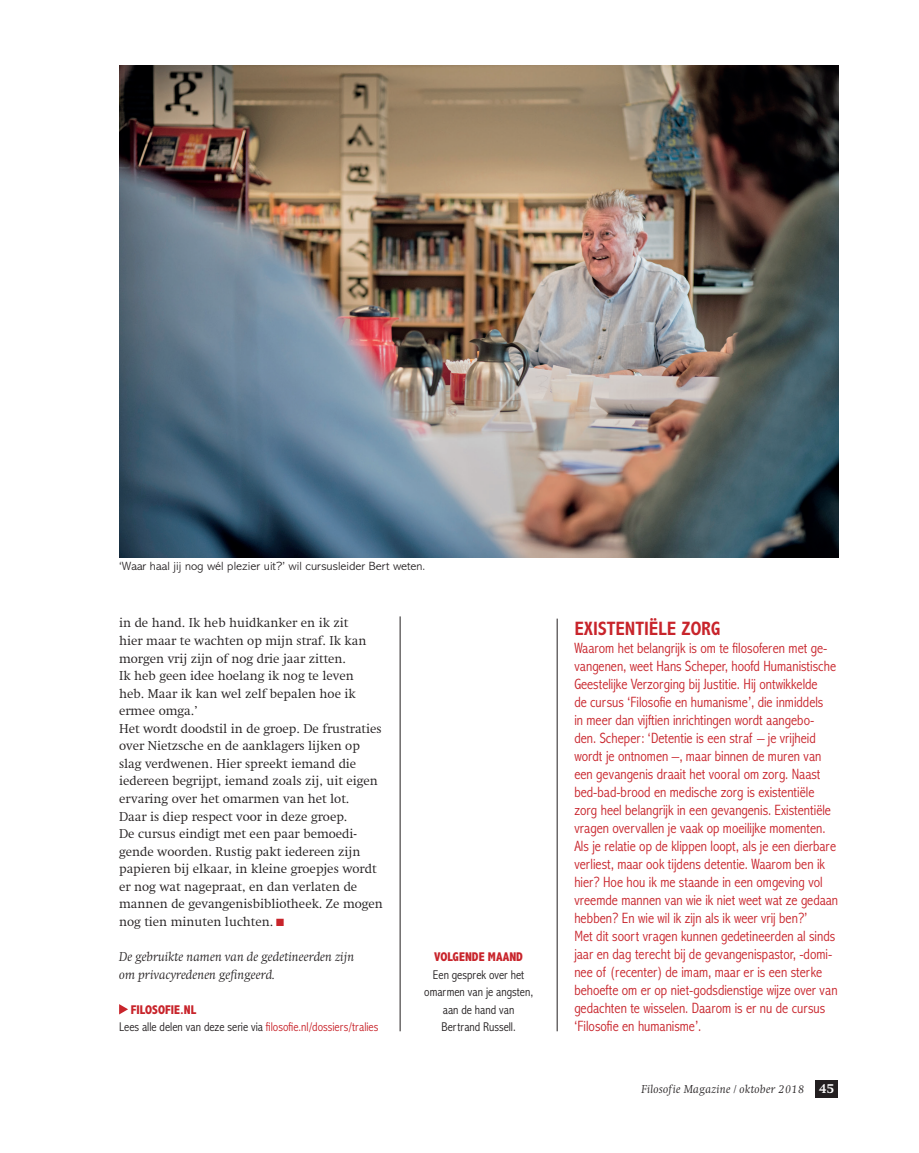
<style>
.page{position:relative;width:919px;height:1153px;background:#fff}
.page>*{position:absolute;margin:0;border:0;box-sizing:border-box;transform-origin:0 0}
.t1{font:700 condensed 19.5px "Abadi MT Std";color:#c8242b}
.t2{font:300 condensed 15px/18px "Abadi MT Std";color:#c8242b}
.t3{font:300 13.05px/17.5px "Swift LT Std";color:#231f20}
.t4{font:italic 300 13.05px/17.5px "Swift LT Std";color:#231f20}
.t5{font:300 condensed 12.75px/17.5px "Abadi MT Std";color:#c8242b}
.t6{font:300 condensed 12.75px/17.5px "Abadi MT Std";color:#231f20;text-align:center}
.t7{font:800 condensed 12.75px "Abadi MT Std";color:#c8242b}
.t8{font:300 12px "Abadi MT Std";color:#231f20}
.t9{font:italic 300 11.7px "Swift LT Std";letter-spacing:.02em;color:#231f20}
.s1{color:#c8242b}
.s2{font-weight:800}
.s3{color:#231f20}
.s4{font-weight:700;font-style:normal;font-size:13.5px;color:#fff}
</style>
<div class="page">
<img style="left:119px;top:65px;width:719px;height:492px">
<svg style="left:119px;top:1004px;width:9px;height:10px"></svg>
<div style="left:815px;top:1080px;width:23px;height:17px;background:#231f20"></div>
<hr style="left:557px;top:618px;width:1px;height:413px;background:#231f20">
<hr style="left:400px;top:616px;width:1px;height:415px;background:#231f20">
<p class="t8" style="left:119px;top:559px;width:307px">‘Waar haal jij nog wél plezier uit?’ wil cursusleider Bert weten.</p>
<p class="t3" style="left:119px;top:614px;width:265px">in de hand. Ik heb huidkanker en ik zit<br>hier maar te wachten op mijn straf. Ik kan morgen vrij zijn of nog drie jaar zitten.<br>Ik heb geen idee hoelang ik nog te leven<br>heb. Maar ik kan wel zelf bepalen hoe ik ermee omga.’<br>Het wordt doodstil in de groep. De frustraties over Nietzsche en de aanklagers lijken op slag verdwenen. Hier spreekt iemand die iedereen begrijpt, iemand zoals zij, uit eigen ervaring over het omarmen van het lot.<br>Daar is diep respect voor in deze groep.<br>De cursus eindigt met een paar bemoedi&shy;gende woorden. Rustig pakt iedereen zijn papieren bij elkaar, in kleine groepjes wordt er nog wat nagepraat, en dan verlaten de mannen de gevangenisbibliotheek. Ze mogen nog tien minuten luchten. <span class="s1">■</span></p>
<p class="t4" style="left:119px;top:947px;width:236px">De gebruikte namen van de gedetineerden zijn om privacyredenen gefingeerd.</p>
<p class="t5" style="left:119px;top:1000px;width:261px;text-indent:12px"><span class="s2">FILOSOFIE.NL<br></span><span class="s3">Lees alle delen van deze serie via</span> filosofie.nl/dossiers/tralies</p>
<p class="t7" style="left:434px;top:949px;width:90px">VOLGENDE MAAND</p>
<p class="t6" style="left:424px;top:965px;width:110px">Een gesprek over het omarmen van je angsten, aan de hand van<br>Bertrand Russell.</p>
<h1 class="t1" style="left:574px;top:617px;width:147px">EXISTENTIËLE ZORG</h1>
<p class="t2" style="left:574px;top:639px;width:265px">Waarom het belangrijk is om te filosoferen met ge&shy;vangenen, weet Hans Scheper, hoofd Humanistische Geestelijke Verzorging bij Justitie. Hij ontwikkelde<br>de cursus ‘Filosofie en humanisme’, die inmiddels<br>in meer dan vijftien inrichtingen wordt aangebo&shy;den. Scheper: ‘Detentie is een straf – je vrijheid wordt je ontnomen –, maar binnen de muren van een gevangenis draait het vooral om zorg. Naast bed-bad-brood en medische zorg is existentiële zorg heel belangrijk in een gevangenis. Existentiële vragen overvallen je vaak op moeilijke momenten.<br>Als je relatie op de klippen loopt, als je een dierbare verliest, maar ook tijdens detentie. Waarom ben ik hier? Hoe hou ik me staande in een omgeving vol vreemde mannen van wie ik niet weet wat ze gedaan hebben? En wie wil ik zijn als ik weer vrij ben?’<br>Met dit soort vragen kunnen gedetineerden al sinds jaar en dag terecht bij de gevangenispastor, -domi&shy;nee of (recenter) de imam, maar er is een sterke behoefte om er op niet-godsdienstige wijze over van gedachten te wisselen. Daarom is er nu de cursus ‘Filosofie en humanisme’.</p>
<p class="t9" style="left:641px;top:1082px;width:194px">Filosofie Magazine / oktober 2018 <span class="s4">45</span></p>
</div>
